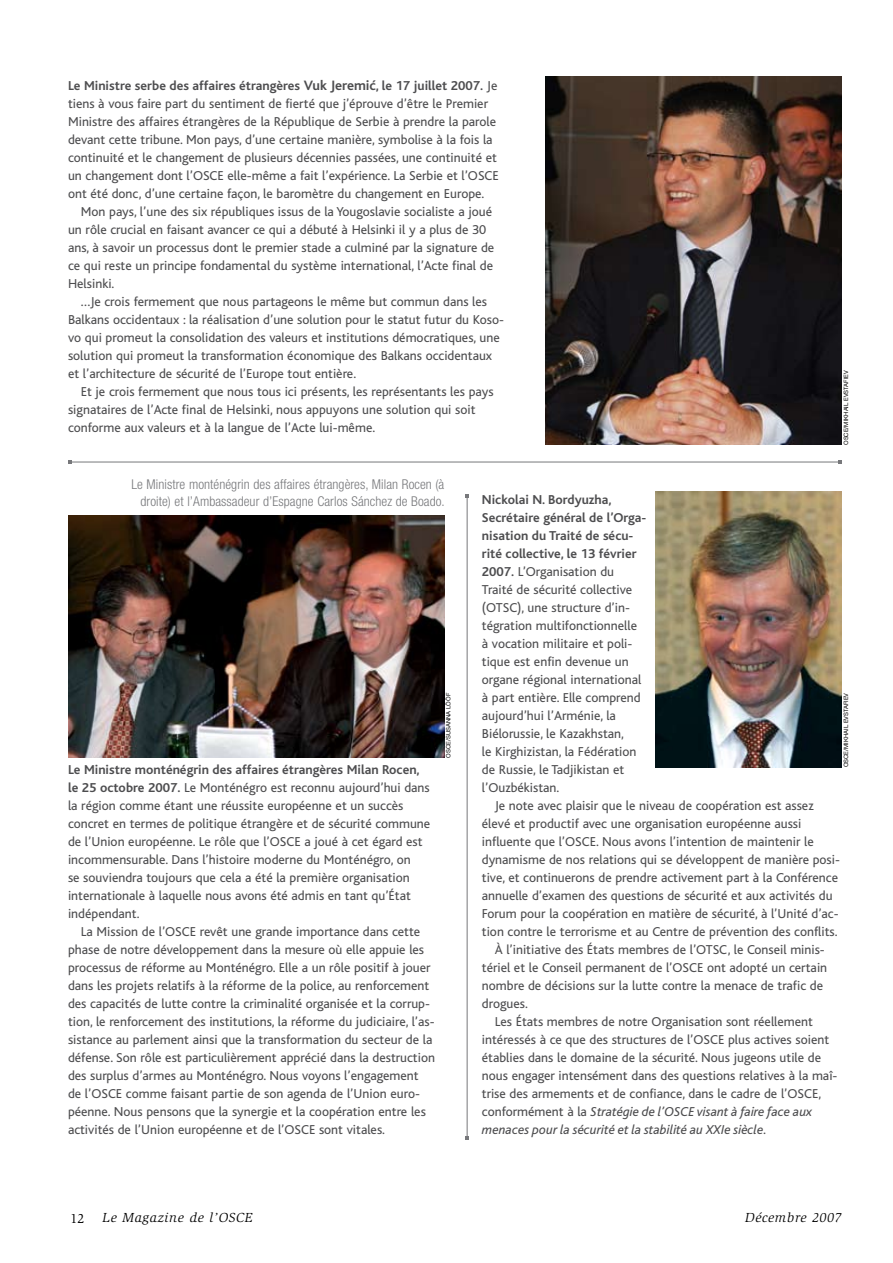
<style>
.page{position:relative;width:893px;height:1263px;background:#fff}
.page>*{position:absolute;margin:0;border:0;box-sizing:border-box;transform-origin:0 0}
.t1{font:13.5px/18px "Bliss";color:#4d4d4f}
.t2{font:300 condensed 13.5px/16.5px "Helvetica Neue";letter-spacing:.005em;color:#77787b;text-align:right}
.t3{font:italic 13.5px "Bliss";color:#4d4d4f}
.t4{font:italic 13.5px "Slimbach";letter-spacing:.05em;color:#000}
.t5{font:13.5px "Slimbach";color:#000}
.t6{font:6px "Helvetica Neue";color:#000}
.s1{font-weight:700}
.s2{font-weight:700;font-size:14.25px}
.s3{font-style:normal}
</style>
<div class="page">
<img style="left:68px;top:515px;width:376px;height:243px">
<hr style="left:70px;top:462px;width:770px;height:1px;background:#77787b">
<img style="left:545px;top:77px;width:297px;height:368px">
<hr style="left:467px;top:496px;width:1px;height:642px;background:#77787b">
<img style="left:655px;top:491px;width:187px;height:277px">
<p class="t1" style="left:68px;top:77px;width:432px"><span class="s1">Le Ministre serbe des affaires étrangères</span> <span class="s2">Vuk Jeremi´c</span><span class="s1">, le 17 juillet 2007.</span> Je tiens à vous faire part du sentiment de fierté que j’éprouve d’être le Premier Ministre des affaires étrangères de la République de Serbie à prendre la parole devant cette tribune. Mon pays, d’une certaine manière, symbolise à la fois la continuité et le changement de plusieurs décennies passées, une continuité et un changement dont l’OSCE elle-même a fait l’expérience. La Serbie et l’OSCE ont été donc, d’une certaine façon, le baromètre du changement en Europe.</p>
<p class="t1" style="left:68px;top:203px;width:428px;text-indent:13px">Mon pays, l’une des six républiques issus de la Yougoslavie socialiste a joué un rôle crucial en faisant avancer ce qui a débuté à Helsinki il y a plus de 30 ans, à savoir un processus dont le premier stade a culminé par la signature de ce qui reste un principe fondamental du système international, l’Acte final de Helsinki.</p>
<p class="t1" style="left:68px;top:293px;width:438px;text-indent:13px">…Je crois fermement que nous partageons le même but commun dans les Balkans occidentaux : la réalisation d’une solution pour le statut futur du Koso&shy;vo qui promeut la consolidation des valeurs et institutions démocratiques, une solution qui promeut la transformation économique des Balkans occidentaux et l’architecture de sécurité de l’Europe tout entière.</p>
<p class="t1" style="left:68px;top:383px;width:427px;text-indent:13px">Et je crois fermement que nous tous ici présents, les représentants les pays signataires de l’Acte final de Helsinki, nous appuyons une solution qui soit conforme aux valeurs et à la langue de l’Acte lui-même.</p>
<p class="t6" style="left:842px;top:445px;width:76px;rotate:-90deg">OSCE/Mikhail Evstafiev</p>
<p class="t2" style="left:131px;top:476px;width:315px">Le Ministre monténégrin des affaires étrangères, Milan Rocen (à droite) et l’Ambassadeur d’Espagne Carlos Sánchez de Boado.</p>
<p class="t1" style="left:482px;top:491px;width:166px"><span class="s1">Nickolai N. Bordyuzha,<br>Secrétaire général de l’Orga&shy;nisation du Traité de sécu&shy;rité collective, le 13 février<br>2007.</span> L’Organisation du<br>Traité de sécurité collective (OTSC), une structure d’in&shy;tégration multifonctionnelle à vocation militaire et poli&shy;tique est enfin devenue un organe régional international à part entière. Elle comprend aujourd’hui l’Arménie, la<br>Biélorussie, le Kazakhstan,<br>le Kirghizistan, la Fédération de Russie, le Tadjikistan et l’Ouzbékistan.</p>
<p class="t1" style="left:495px;top:797px;width:320px">Je note avec plaisir que le niveau de coopération est assez</p>
<p class="t1" style="left:482px;top:815px;width:321px">élevé et productif avec une organisation européenne aussi</p>
<p class="t1" style="left:482px;top:833px;width:333px">influente que l’OSCE. Nous avons l’intention de maintenir le</p>
<p class="t1" style="left:482px;top:851px;width:360px">dynamisme de nos relations qui se développent de manière posi-</p>
<p class="t1" style="left:482px;top:869px;width:358px">tive, et continuerons de prendre activement part à la Conférence</p>
<p class="t1" style="left:482px;top:887px;width:352px">annuelle d’examen des questions de sécurité et aux activités du</p>
<p class="t1" style="left:482px;top:905px;width:358px">Forum pour la coopération en matière de sécurité, à l’Unité d’ac-</p>
<p class="t1" style="left:482px;top:923px;width:357px">tion contre le terrorisme et au Centre de prévention des conflits.</p>
<p class="t1" style="left:495px;top:941px;width:332px">À l’initiative des États membres de l’OTSC, le Conseil minis-</p>
<p class="t1" style="left:482px;top:959px;width:347px">tériel et le Conseil permanent de l’OSCE ont adopté un certain</p>
<p class="t1" style="left:482px;top:977px;width:343px">nombre de décisions sur la lutte contre la menace de trafic de</p>
<p class="t1" style="left:482px;top:995px;width:47px">drogues.</p>
<p class="t1" style="left:495px;top:1013px;width:320px">Les États membres de notre Organisation sont réellement</p>
<p class="t1" style="left:482px;top:1031px;width:349px">intéressés à ce que des structures de l’OSCE plus actives soient</p>
<p class="t1" style="left:482px;top:1049px;width:341px">établies dans le domaine de la sécurité. Nous jugeons utile de</p>
<p class="t1" style="left:482px;top:1067px;width:357px">nous engager intensément dans des questions relatives à la maî-</p>
<p class="t1" style="left:482px;top:1085px;width:341px">trise des armements et de confiance, dans le cadre de l’OSCE,</p>
<p class="t3" style="left:482px;top:1104px;width:332px"><span class="s3">conformément à la</span> Stratégie de l’OSCE visant à faire face aux</p>
<p class="t3" style="left:482px;top:1122px;width:287px">menaces pour la sécurité et la stabilité au XXIe siècle.</p>
<p class="t6" style="left:445px;top:758px;width:66px;rotate:-90deg">OSCE/Susanna Lööf</p>
<p class="t6" style="left:842px;top:767px;width:76px;rotate:-90deg">OSCE/Mikhail Evstafiev</p>
<p class="t1" style="left:68px;top:761px;width:364px"><span class="s1">Le Ministre monténégrin des affaires étrangères Milan Rocen, le 25 octobre 2007.</span> Le Monténégro est reconnu aujourd’hui dans la région comme étant une réussite européenne et un succès concret en termes de politique étrangère et de sécurité commune de l’Union européenne. Le rôle que l’OSCE a joué à cet égard est incommensurable. Dans l’histoire moderne du Monténégro, on<br>se souviendra toujours que cela a été la première organisation internationale à laquelle nous avons été admis en tant qu’État indépendant.</p>
<p class="t1" style="left:68px;top:923px;width:368px;text-indent:13px">La Mission de l’OSCE revêt une grande importance dans cette phase de notre développement dans la mesure où elle appuie les processus de réforme au Monténégro. Elle a un rôle positif à jouer dans les projets relatifs à la réforme de la police, au renforcement des capacités de lutte contre la criminalité organisée et la corrup&shy;tion, le renforcement des institutions, la réforme du judiciaire, l’as&shy;sistance au parlement ainsi que la transformation du secteur de la défense. Son rôle est particulièrement apprécié dans la destruction des surplus d’armes au Monténégro. Nous voyons l’engagement de l’OSCE comme faisant partie de son agenda de l’Union euro&shy;péenne. Nous pensons que la synergie et la coopération entre les activités de l’Union européenne et de l’OSCE sont vitales.</p>
<p class="t5" style="left:71px;top:1210px;width:15px">12</p>
<p class="t4" style="left:103px;top:1209px;width:151px">Le Magazine de l’OSCE</p>
<p class="t4" style="left:745px;top:1210px;width:98px">Décembre 2007</p>
</div>
